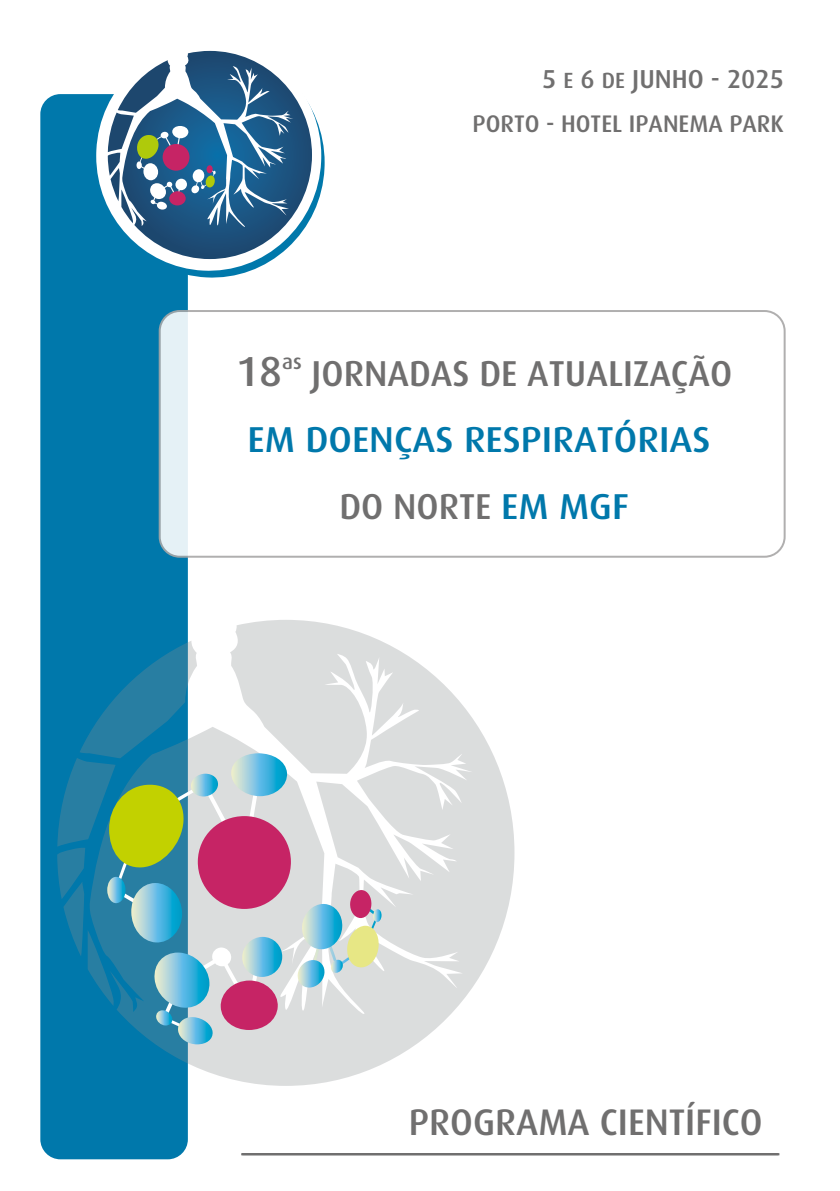
<style>
.page{position:relative;width:840px;height:1191px;background:#fff}
.page>*{position:absolute;margin:0;border:0;box-sizing:border-box;transform-origin:0 0}
.t1{font:500 42px "Dax";color:#706f6f}
.t2{font:500 37px "Dax";color:#706f6f}
.t3{font:500 36px/66.6px "Dax";color:#0078ab;text-align:center;scale:1.06 1}
.t4{font:500 36px "Dax";color:#706f6f}
.t5{font:500 26px "Dax";color:#706f6f}
.t6{font:500 24px "Dax";color:#706f6f}
.s1{font-size:22px}
.s2{color:#706f6f}
</style>
<div class="page">
<div style="left:40px;top:94px;width:148px;height:1065px;background:#0078ab;border-radius:20px"></div>
<svg style="left:187px;top:134px;width:137px;height:145px"></svg>
<svg style="left:96px;top:50px;width:225px;height:222px"></svg>
<svg style="left:108px;top:53px;width:185px;height:174px"></svg>
<div style="left:241px;top:1153px;width:538px;height:2px;border:2px solid #706f6f"></div>
<div style="left:160px;top:311px;width:624px;height:246px;background:#fff;border-radius:20px"></div>
<div style="left:159px;top:310px;width:626px;height:248px;border:2px solid #a8a7a7;border-radius:20px"></div>
<svg style="left:155px;top:620px;width:359px;height:465px;fill:#dbdddd"></svg>
<svg style="left:57px;top:640px;width:231px;height:404px"></svg>
<svg style="left:297px;top:889px;width:84px;height:98px;background:#c0cfce"></svg>
<p class="t5" style="left:542px;top:64px;width:243px">5 <span class="s1">E</span> 6 <span class="s1">DE</span> JUNHO - 2025</p>
<p class="t6" style="left:472px;top:110px;width:312px">PORTO - HOTEL IPANEMA PARK</p>
<p class="t1" style="left:236px;top:348px;width:67px">18<sup>as</sup></p>
<p class="t4" style="left:311px;top:353px;width:422px">JORNADAS DE ATUALIZAÇÃO</p>
<p class="t3" style="left:247px;top:407px;width:438px">EM DOENÇAS RESPIRATÓRIAS<br><span class="s2">DO NORTE</span> EM MGF</p>
<p class="t2" style="left:408px;top:1101px;width:355px">PROGRAMA CIENTÍFICO</p>
</div>
